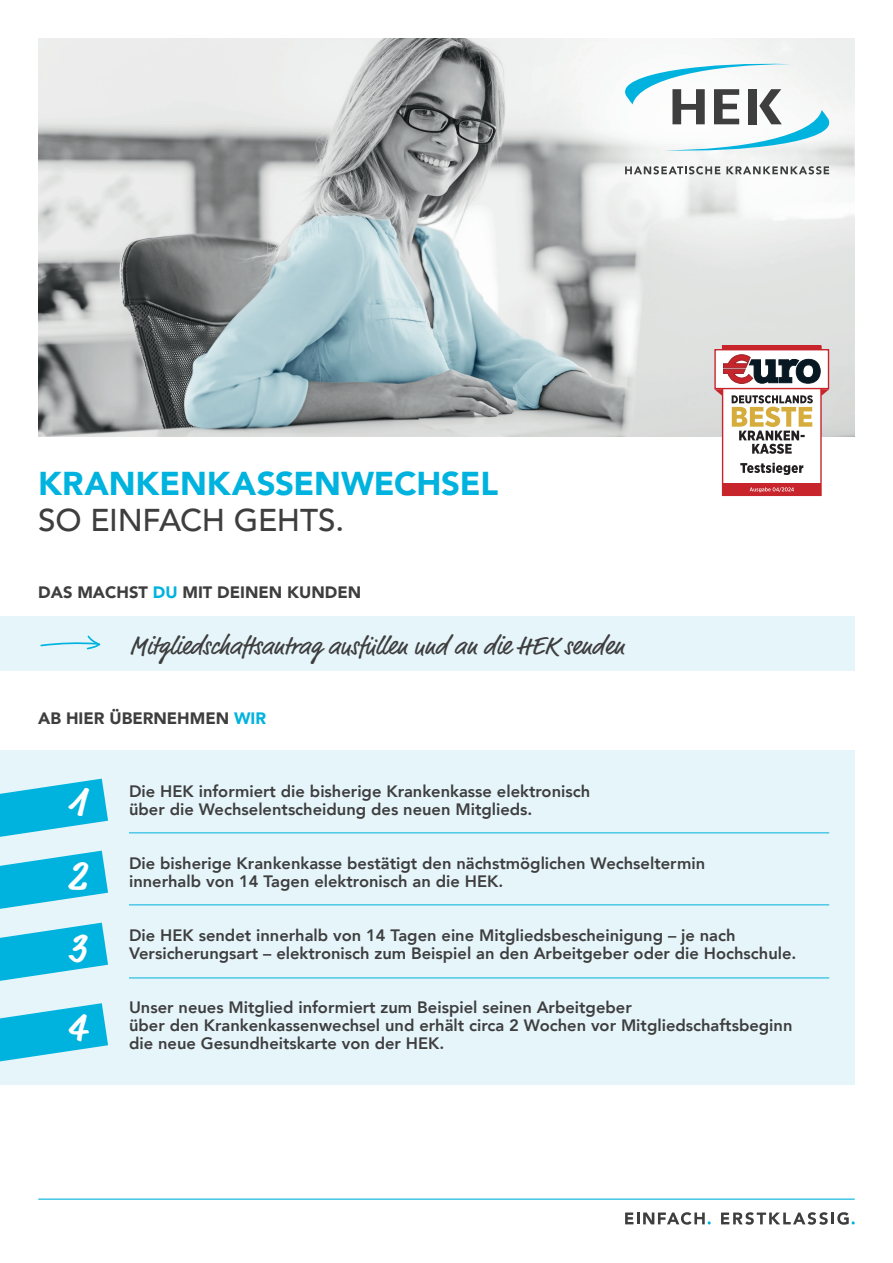
<style>
.page{position:relative;width:893px;height:1263px;background:#fff}
.page>*{position:absolute;margin:0;border:0;box-sizing:border-box;transform-origin:0 0}
.t1{font:700 42px "Market Pro";color:#fff}
.t2{font:900 33px "Avenir";letter-spacing:-.005em;color:#00b3de}
.t3{font:500 31.5px "Avenir";letter-spacing:-.01em;color:#3e3e3f}
.t4{font:25.5px "Market Pro";color:#3e3e3f}
.t5{font:800 16.5px/18px "Avenir";color:#3e3e3f}
.t6{font:900 16.5px "Avenir";color:#3e3e3f}
.s1{color:#00b3de}
</style>
<div class="page">
<img style="left:38px;top:38px;width:817px;height:398px">
<div style="left:723px;top:346px;width:98px;height:23px;background:#c8242b"></div>
<div style="left:715px;top:350px;width:113px;height:39px;background:#fff"></div>
<div style="left:714px;top:349px;width:115px;height:40px;border:1px solid #c8242b"></div>
<svg style="left:714px;top:355px;width:115px;height:99px"></svg>
<div style="left:722px;top:483px;width:99px;height:12px;background:#c8242b"></div>
<svg style="left:750px;top:487px;width:44px;height:5px"></svg>
<svg style="left:740px;top:463px;width:63px;height:12px"></svg>
<svg style="left:625px;top:166px;width:95px;height:8px"></svg>
<svg style="left:726px;top:166px;width:103px;height:8px"></svg>
<svg style="left:614px;top:61px;width:226px;height:92px"></svg>
<hr style="left:38px;top:1198px;width:817px;height:2px;background:#00b4de">
<svg style="left:625px;top:1212px;width:86px;height:13px"></svg>
<svg style="left:721px;top:1212px;width:134px;height:13px"></svg>
<div style="left:0;top:617px;width:855px;height:54px;background:#e6f5fa"></div>
<div style="left:0;top:750px;width:855px;height:335px;background:#e6f5fa"></div>
<svg style="left:0;top:779px;width:108px;height:58px"></svg>
<svg style="left:0;top:923px;width:108px;height:58px"></svg>
<svg style="left:0;top:851px;width:108px;height:58px"></svg>
<svg style="left:0;top:1003px;width:108px;height:58px"></svg>
<svg style="left:40px;top:635px;width:61px;height:15px"></svg>
<hr style="left:129px;top:833px;width:700px;height:1px;background:#00b3de">
<hr style="left:129px;top:905px;width:700px;height:1px;background:#00b3de">
<hr style="left:129px;top:978px;width:700px;height:1px;background:#00b3de">
<h2 class="t2" style="left:38px;top:456px;width:461px">KRANKENKASSENWECHSEL</h2>
<h3 class="t3" style="left:38px;top:493px;width:308px">SO EINFACH GEHTS.</h3>
<p class="t6" style="left:38px;top:578px;width:324px">DAS MACHST <span class="s1">DU</span> MIT DEINEN KUNDEN</p>
<h3 class="t4" style="left:130px;top:628px;width:496px">Mitgliedschaftsantrag ausfüllen und an die HEK senden</h3>
<p class="t6" style="left:38px;top:704px;width:229px">AB HIER ÜBERNEHMEN <span class="s1">WIR</span></p>
<h1 class="t1" style="left:68px;top:772px;width:20px">1</h1>
<h1 class="t1" style="left:68px;top:845px;width:20px">2</h1>
<h1 class="t1" style="left:68px;top:917px;width:20px">3</h1>
<h1 class="t1" style="left:68px;top:998px;width:20px">4</h1>
<p class="t5" style="left:129px;top:782px;width:463px">Die HEK informiert die bisherige Krankenkasse elektronisch über die Wechselentscheidung des neuen Mitglieds.</p>
<p class="t5" style="left:129px;top:854px;width:578px">Die bisherige Krankenkasse bestätigt den nächstmöglichen Wechseltermin innerhalb von 14 Tagen elektronisch an die HEK.</p>
<p class="t5" style="left:129px;top:926px;width:669px">Die HEK sendet innerhalb von 14 Tagen eine Mitgliedsbescheinigung – je nach<br>Versicherungsart – elektronisch zum Beispiel an den Arbeitgeber oder die Hochschule.</p>
<p class="t5" style="left:129px;top:998px;width:665px">Unser neues Mitglied informiert zum Beispiel seinen Arbeitgeber<br>über den Krankenkassenwechsel und erhält circa 2 Wochen vor Mitgliedschaftsbeginn die neue Gesundheitskarte von der HEK.</p>
</div>
